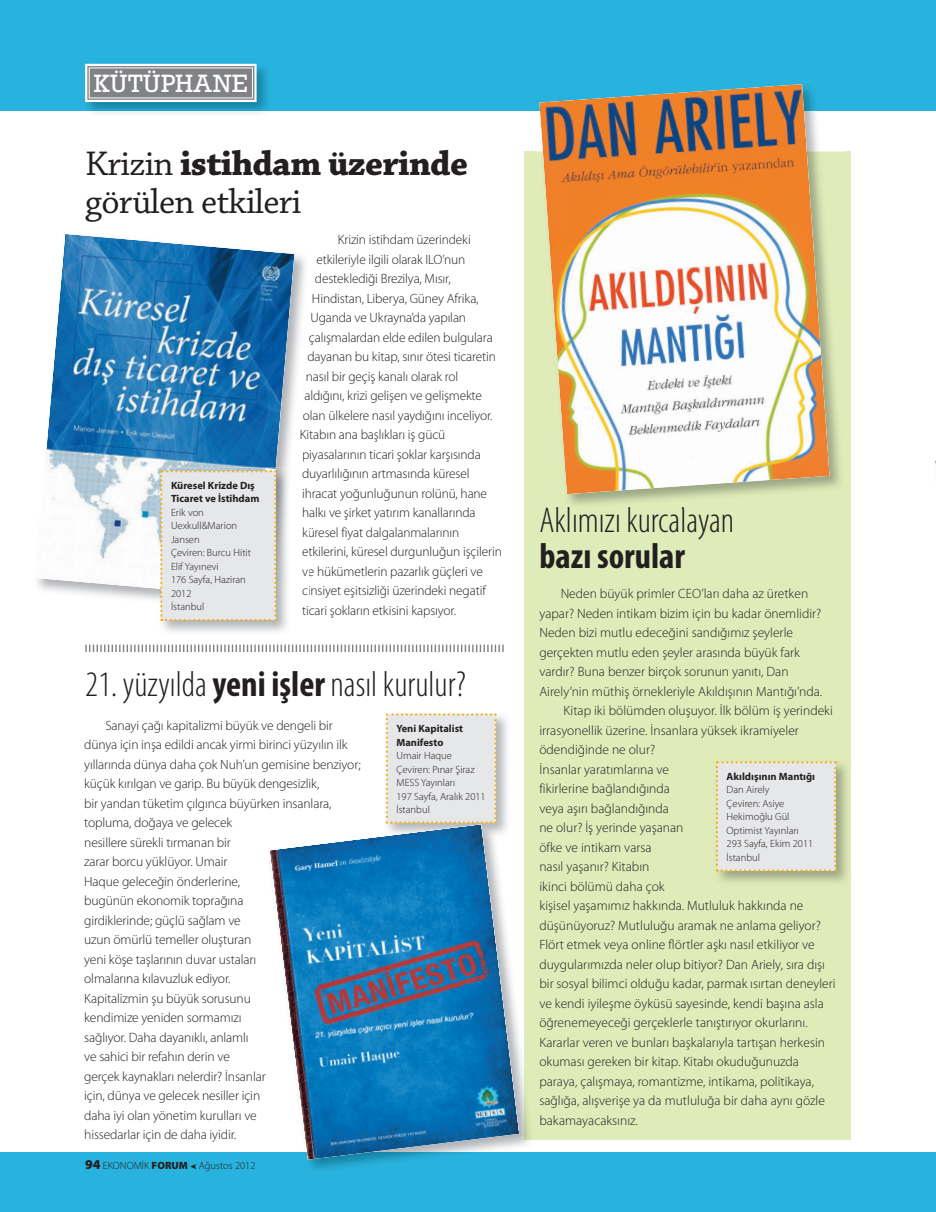
<style>
.page{position:relative;width:936px;height:1212px;background:#fff}
.page>*{position:absolute;margin:0;border:0;box-sizing:border-box;transform-origin:0 0}
.t1{font:300 condensed 36px/36px "Myriad Pro";color:#231f20}
.t2{font:36px/37.5px "Chaparral Pro";letter-spacing:-.02em;color:#231f20}
.t3{font:300 condensed 36px "Myriad Pro";color:#141a0b}
.t4{font:25.5px "Rockwell Regular Tr";letter-spacing:.02em;color:#fff}
.t5{font:300 13.5px/19.5px "Myriad Pro";letter-spacing:-.01em;color:#231f20}
.t6{font:300 10.5px/13.5px "Myriad Pro";color:#231f20}
.t7{font:700 10.5px/13.5px "Myriad Pro";color:#231f20}
.s1{font-weight:700}
.s2{color:#141a0b}
.s3{font-weight:900;font-size:13.5px}
.s4{font-weight:900}
</style>
<div class="page">
<div style="left:0;top:1152px;width:935px;height:60px;background:#28b3de"></div>
<div style="left:0;top:0;width:935px;height:111px;background:#28b3de"></div>
<div style="left:524px;top:152px;width:326px;height:988px;background:#dfebb9"></div>
<svg style="left:85px;top:644px;width:418px;height:8px"></svg>
<img style="left:716px;top:761px;width:131px;height:121px">
<div style="left:715px;top:761px;width:121px;height:110px;background:#e6e7e9"></div>
<img style="left:385px;top:713px;width:122px;height:109px">
<div style="left:386px;top:713px;width:110px;height:109px;background:#e6e7e9"></div>
<img style="left:35px;top:234px;width:259px;height:355px">
<img style="left:158px;top:468px;width:132px;height:164px">
<img style="left:158px;top:468px;width:118px;height:130px">
<div style="left:160px;top:470px;width:116px;height:151px;background:#e6e7e9"></div>
<img style="left:309px;top:822px;width:220px;height:347px">
<img style="left:524px;top:822px;width:5px;height:318px">
<img style="left:386px;top:822px;width:110px;height:2px">
<img style="left:270px;top:824px;width:249px;height:336px">
<img style="left:539px;top:84px;width:290px;height:410px">
<svg style="left:85px;top:63px;width:173px;height:40px"></svg>
<h2 class="t4" style="left:94px;top:74px;width:155px">KÜTÜPHANE</h2>
<h1 class="t2" style="left:85px;top:148px;width:384px">Krizin <span class="s1">istihdam üzerinde </span>görülen etkileri</h1>
<p class="t5" style="left:338px;top:231px;width:135px">Krizin istihdam üzerindeki</p>
<p class="t5" style="left:316px;top:250px;width:150px">etkileriyle ilgili olarak ILO’nun</p>
<p class="t5" style="left:315px;top:270px;width:137px">desteklediği Brezilya, Mısır,</p>
<p class="t5" style="left:312px;top:289px;width:168px">Hindistan, Liberya, Güney Afrika,</p>
<p class="t5" style="left:310px;top:309px;width:157px">Uganda ve Ukrayna’da yapılan</p>
<p class="t5" style="left:309px;top:328px;width:185px">çalışmalardan elde edilen bulgulara</p>
<p class="t5" style="left:307px;top:348px;width:190px">dayanan bu kitap, sınır ötesi ticaretin</p>
<p class="t5" style="left:306px;top:367px;width:154px">nasıl bir geçiş kanalı olarak rol</p>
<p class="t5" style="left:304px;top:387px;width:179px">aldığını, krizi gelişen ve gelişmekte</p>
<p class="t5" style="left:303px;top:406px;width:191px">olan ülkelere nasıl yaydığını inceliyor.</p>
<p class="t5" style="left:300px;top:426px;width:147px">Kitabın ana başlıkları iş gücü</p>
<p class="t5" style="left:302px;top:445px;width:180px">piyasalarının ticari şoklar karşısında</p>
<p class="t5" style="left:302px;top:465px;width:169px">duyarlılığının artmasında küresel</p>
<p class="t5" style="left:302px;top:484px;width:186px">ihracat yoğunluğunun rolünü, hane</p>
<p class="t5" style="left:302px;top:504px;width:175px">halkı ve şirket yatırım kanallarında</p>
<p class="t5" style="left:302px;top:523px;width:159px">küresel fiyat dalgalanmalarının</p>
<p class="t5" style="left:302px;top:543px;width:201px">etkilerini, küresel durgunluğun işçilerin</p>
<p class="t5" style="left:302px;top:562px;width:182px">ve hükümetlerin pazarlık güçleri ve</p>
<p class="t5" style="left:302px;top:582px;width:185px">cinsiyet eşitsizliği üzerindeki negatif</p>
<p class="t5" style="left:302px;top:601px;width:155px">ticari şokların etkisini kapsıyor.</p>
<p class="t7" style="left:171px;top:479px;width:90px">Küresel Krizde Dış<br>Ticaret ve İstihdam</p>
<p class="t6" style="left:171px;top:506px;width:81px">Erik von<br>Uexkull&amp;Marion<br>Jansen<br>Çeviren: Burcu Hitit<br>Elif Yayınevi<br>176 Sayfa, Haziran<br>2012<br>İstanbul</p>
<h1 class="t3" style="left:626px;top:507px;width:61px">k l</h1>
<h1 class="t1" style="left:539px;top:505px;width:196px"><span class="s2">Akl</span>ımızı urca ayan <span class="s1">bazı sorular</span></h1>
<p class="t5" style="left:560px;top:585px;width:249px">Neden büyük primler CEO’ları daha az üretken</p>
<p class="t5" style="left:539px;top:604px;width:283px">yapar? Neden intikam bizim için bu kadar önemlidir?</p>
<p class="t5" style="left:539px;top:624px;width:255px">Neden bizi mutlu edeceğini sandığımız şeylerle</p>
<p class="t5" style="left:539px;top:643px;width:262px">gerçekten mutlu eden şeyler arasında büyük fark</p>
<p class="t5" style="left:539px;top:663px;width:251px">vardır? Buna benzer birçok sorunun yanıtı, Dan</p>
<p class="t5" style="left:539px;top:682px;width:284px">Airely’nin müthiş örnekleriyle Akıldışının Mantığı’nda.</p>
<p class="t5" style="left:563px;top:702px;width:271px">Kitap iki bölümden oluşuyor. İlk bölüm iş yerindeki</p>
<p class="t5" style="left:539px;top:721px;width:261px">irrasyonellik üzerine. İnsanlara yüksek ikramiyeler</p>
<p class="t5" style="left:539px;top:741px;width:117px">ödendiğinde ne olur?</p>
<p class="t5" style="left:539px;top:760px;width:131px">İnsanlar yaratımlarına ve</p>
<p class="t5" style="left:539px;top:780px;width:132px">fikirlerine bağlandığında</p>
<p class="t5" style="left:539px;top:799px;width:131px">veya aşırı bağlandığında</p>
<p class="t5" style="left:539px;top:819px;width:146px">ne olur? İş yerinde yaşanan</p>
<p class="t5" style="left:539px;top:838px;width:114px">öfke ve intikam varsa</p>
<p class="t5" style="left:539px;top:858px;width:111px">nasıl yaşanır? Kitabın</p>
<p class="t5" style="left:539px;top:877px;width:127px">ikinci bölümü daha çok</p>
<p class="t5" style="left:539px;top:897px;width:265px">kişisel yaşamımız hakkında. Mutluluk hakkında ne</p>
<p class="t5" style="left:539px;top:916px;width:283px">düşünüyoruz? Mutluluğu aramak ne anlama geliyor?</p>
<p class="t5" style="left:539px;top:936px;width:277px">Flört etmek veya online flörtler aşkı nasıl etkiliyor ve</p>
<p class="t5" style="left:539px;top:955px;width:287px">duygularımızda neler olup bitiyor? Dan Ariely, sıra dışı</p>
<p class="t5" style="left:539px;top:975px;width:298px">bir sosyal bilimci olduğu kadar, parmak ısırtan deneyleri</p>
<p class="t5" style="left:539px;top:994px;width:286px">ve kendi iyileşme öyküsü sayesinde, kendi başına asla</p>
<p class="t5" style="left:539px;top:1014px;width:270px">öğrenemeyeceği gerçeklerle tanıştırıyor okurlarını.</p>
<p class="t5" style="left:539px;top:1033px;width:287px">Kararlar veren ve bunları başkalarıyla tartışan herkesin</p>
<p class="t5" style="left:539px;top:1053px;width:261px">okuması gereken bir kitap. Kitabı okuduğunuzda</p>
<p class="t5" style="left:539px;top:1072px;width:276px">paraya, çalışmaya, romantizme, intikama, politikaya,</p>
<p class="t5" style="left:539px;top:1092px;width:287px">sağlığa, alışverişe ya da mutluluğa bir daha aynı gözle</p>
<p class="t5" style="left:539px;top:1111px;width:100px">bakamayacaksınız.</p>
<h1 class="t1" style="left:85px;top:669px;width:382px">21. yüzyılda <span class="s1">yeni işler</span> nasıl kurulur?</h1>
<p class="t5" style="left:84px;top:716px;width:278px;text-indent:21px">Sanayi çağı kapitalizmi büyük ve dengeli bir dünya için inşa edildi ancak yirmi birinci yüzyılın ilk yıllarında dünya daha çok Nuh’un gemisine benziyor; küçük kırılgan ve garip. Bu büyük dengesizlik,<br>bir yandan tüketim çılgınca büyürken insanlara, topluma, doğaya ve gelecek<br>nesillere sürekli tırmanan bir<br>zarar borcu yüklüyor. Umair<br>Haque geleceğin önderlerine,<br>bugünün ekonomik toprağına<br>girdiklerinde; güçlü sağlam ve<br>uzun ömürlü temeller oluşturan<br>yeni köşe taşlarının duvar ustaları<br>olmalarına kılavuzluk ediyor.<br>Kapitalizmin şu büyük sorusunu<br>kendimize yeniden sormamızı<br>sağlıyor. Daha dayanıklı, anlamlı<br>ve sahici bir refahın derin ve<br>gerçek kaynakları nelerdir? İnsanlar<br>için, dünya ve gelecek nesiller için<br>daha iyi olan yönetim kurulları ve<br>hissedarlar için de daha iyidir.</p>
<p class="t7" style="left:396px;top:722px;width:68px">Yeni Kapitalist<br>Manifesto</p>
<p class="t6" style="left:396px;top:749px;width:91px">Umair Haque<br>Çeviren: Pınar Şiraz<br>MESS Yayınları<br>197 Sayfa, Aralık 2011<br>İstanbul</p>
<p class="t7" style="left:726px;top:770px;width:90px">Akıldışının Mantığı</p>
<p class="t6" style="left:726px;top:784px;width:88px">Dan Airely<br>Çeviren: Asiye<br>Hekimoğlu Gül<br>Optimist Yayınları<br>293 Sayfa, Ekim 2011<br>İstanbul</p>
<p class="t6" style="left:85px;top:1160px;width:172px"><span class="s3">94</span> EKONOMİK <span class="s4">FORUM</span> ● Ağustos 2012</p>
</div>
